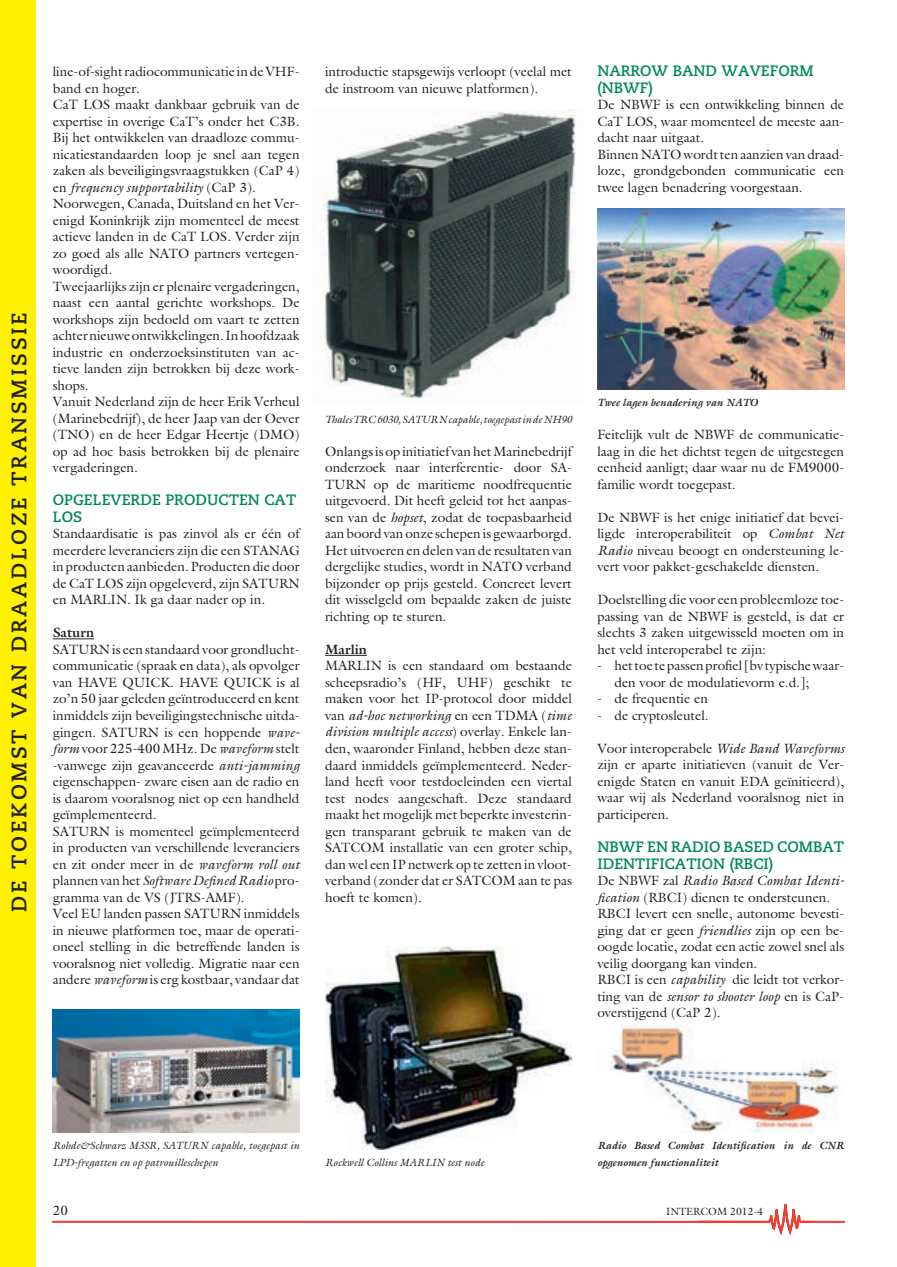
<style>
.page{position:relative;width:897px;height:1267px;background:#fff}
.page>*{position:absolute;margin:0;border:0;box-sizing:border-box;transform-origin:0 0}
.t1{font:700 21px "Caecilia";letter-spacing:.13em;color:#231f20}
.t2{font:700 15px/16.5px "Caecilia";color:#008a52}
.t3{font:13.5px/16.5px "Galliard Std";color:#231f20}
.t4{font:italic 10.5px/16.5px "Galliard Std";color:#231f20}
.t5{font:italic 700 10.5px/16.5px "Galliard Std";color:#231f20}
.t6{font:10.5px "Galliard Std";color:#231f20}
.s1{font-style:italic}
.s2{font-weight:700}
</style>
<div class="page">
<svg style="left:53px;top:1204px;width:791px;height:30px"></svg>
<div style="left:0;top:0;width:36px;height:1266px;background:#fff101"></div>
<hr style="left:325px;top:655px;width:42px;height:1px;background:#231f20">
<hr style="left:53px;top:638px;width:41px;height:1px;background:#231f20">
<img style="left:53px;top:1009px;width:246px;height:123px">
<img style="left:312px;top:109px;width:264px;height:290px">
<img style="left:325px;top:946px;width:246px;height:203px">
<img style="left:597px;top:208px;width:247px;height:182px">
<img style="left:597px;top:1024px;width:242px;height:109px">
<h1 class="t1" style="left:7px;top:912px;width:601px;rotate:-90deg">DE TOEKOMST VAN DRAADLOZE TRANSMISSIE</h1>
<p class="t3" style="left:53px;top:63px;width:248px">line-of-sight radiocommunicatie in de VHF&shy;band en hoger.<br>CaT LOS maakt dankbaar gebruik van de expertise in overige CaT’s onder het C3B.<br>Bij het ontwikkelen van draadloze commu&shy;nicatiestandaarden loop je snel aan tegen zaken als beveiligingsvraagstukken (CaP 4) en <span class="s1">frequency supportability</span> (CaP 3).<br>Noorwegen, Canada, Duitsland en het Ver&shy;enigd Koninkrijk zijn momenteel de meest actieve landen in de CaT LOS. Verder zijn zo goed als alle NATO partners vertegen&shy;woordigd.<br>Tweejaarlijks zijn er plenaire vergaderingen, naast een aantal gerichte workshops. De workshops zijn bedoeld om vaart te zetten achter nieuwe ontwikkelingen. In hoofdzaak industrie en onderzoeksinstituten van ac&shy;tieve landen zijn betrokken bij deze work&shy;shops.<br>Vanuit Nederland zijn de heer Erik Verheul (Marinebedrijf), de heer Jaap van der Oever (TNO) en de heer Edgar Heertje (DMO) op ad hoc basis betrokken bij de plenaire vergaderingen.</p>
<p class="t2" style="left:53px;top:492px;width:245px">OPGELEVERDE PRODUCTEN CAT<br>LOS</p>
<p class="t3" style="left:53px;top:525px;width:248px;text-align:justify">Standaardisatie is pas zinvol als er één of meerdere leveranciers zijn die een STANAG in producten aanbieden. Producten die door de CaT LOS zijn opgeleverd, zijn SATURN en MARLIN. Ik ga daar nader op in.</p>
<p class="t3" style="left:53px;top:624px;width:249px"><span class="s2">Saturn<br></span>SATURN is een standaard voor grondlucht&shy;communicatie (spraak en data), als opvolger van HAVE QUICK. HAVE QUICK is al zo’n 50 jaar geleden geïntroduceerd en kent inmiddels zijn beveiligingstechnische uitda&shy;gingen. SATURN is een hoppende <span class="s1">wave&shy;form</span> voor 225-400 MHz. De <span class="s1">waveform</span> stelt -vanwege zijn geavanceerde <span class="s1">anti-jamming </span>eigenschappen- zware eisen aan de radio en is daarom vooralsnog niet op een handheld geïmplementeerd.<br>SATURN is momenteel geïmplementeerd in producten van verschillende leveranciers en zit onder meer in de <span class="s1">waveform roll out </span>plannen van het <span class="s1">Software Defined Radio</span> pro&shy;gramma van de VS (JTRS-AMF).<br>Veel EU landen passen SATURN inmiddels in nieuwe platformen toe, maar de operati&shy;oneel stelling in die betreffende landen is vooralsnog niet volledig. Migratie naar een andere <span class="s1">waveform</span> is erg kostbaar, vandaar dat</p>
<p class="t3" style="left:325px;top:63px;width:248px">introductie stapsgewijs verloopt (veelal met de instroom van nieuwe platformen).</p>
<p class="t2" style="left:597px;top:63px;width:218px">NARROW BAND WAVEFORM (NBWF)</p>
<p class="t3" style="left:597px;top:96px;width:248px">De NBWF is een ontwikkeling binnen de CaT LOS, waar momenteel de meeste aan&shy;dacht naar uitgaat.<br>Binnen NATO wordt ten aanzien van draad&shy;loze, grondgebonden communicatie een twee lagen benadering voorgestaan.</p>
<p class="t4" style="left:325px;top:411px;width:248px">Thales TRC 6030, SATURN capable, toegepast in de NH90</p>
<p class="t3" style="left:325px;top:443px;width:248px;text-align:justify">Onlangs is op initiatief van het Marinebedrijf onderzoek naar interferentie- door SA-TURN op de maritieme noodfrequentie uitgevoerd. Dit heeft geleid tot het aanpas&shy;sen van de <span class="s1">hopset</span>, zodat de toepasbaarheid aan boord van onze schepen is gewaarborgd.<br>Het uitvoeren en delen van de resultaten van dergelijke studies, wordt in NATO verband bijzonder op prijs gesteld. Concreet levert dit wisselgeld om bepaalde zaken de juiste richting op te sturen.</p>
<p class="t3" style="left:325px;top:641px;width:248px"><span class="s2">Marlin<br></span>MARLIN is een standaard om bestaande scheepsradio’s (HF, UHF) geschikt te maken voor het IP-protocol door middel van <span class="s1">ad-hoc networking</span> en een TDMA (<span class="s1">time division multiple access</span>) overlay. Enkele lan&shy;den, waaronder Finland, hebben deze stan&shy;daard inmiddels geïmplementeerd. Neder&shy;land heeft voor testdoeleinden een viertal test nodes aangeschaft. Deze standaard maakt het mogelijk met beperkte investerin&shy;gen transparant gebruik te maken van de SATCOM installatie van een groter schip, dan wel een IP netwerk op te zetten in vloot&shy;verband (zonder dat er SATCOM aan te pas hoeft te komen).</p>
<p class="t5" style="left:597px;top:394px;width:162px">Twee lagen benadering van NATO</p>
<p class="t3" style="left:597px;top:426px;width:248px;text-align:justify">Feitelijk vult de NBWF de communicatie&shy;laag in die het dichtst tegen de uitgestegen eenheid aanligt; daar waar nu de FM9000- familie wordt toegepast.</p>
<p class="t3" style="left:597px;top:509px;width:248px;text-align:justify">De NBWF is het enige initiatief dat bevei&shy;ligde interoperabiliteit op <span class="s1">Combat Net Radio</span> niveau beoogt en ondersteuning le&shy;vert voor pakket-geschakelde diensten.</p>
<p class="t3" style="left:597px;top:591px;width:248px;text-align:justify">Doelstelling die voor een probleemloze toe&shy;passing van de NBWF is gesteld, is dat er slechts 3 zaken uitgewisseld moeten om in het veld interoperabel te zijn:</p>
<p class="t3" style="left:614px;top:657px;width:231px;text-indent:-17px">- het toe te passen profiel [bv typische waar&shy;den voor de modulatievorm e.d.];</p>
<p class="t3" style="left:597px;top:690px;width:112px">- de frequentie en</p>
<p class="t3" style="left:597px;top:707px;width:113px">- de cryptosleutel.</p>
<p class="t3" style="left:597px;top:740px;width:248px;text-align:justify">Voor interoperabele <span class="s1">Wide Band Waveforms </span>zijn er aparte initiatieven (vanuit de Ver&shy;enigde Staten en vanuit EDA geïnitieerd), waar wij als Nederland vooralsnog niet in participeren.</p>
<p class="t2" style="left:597px;top:838px;width:227px">NBWF EN RADIO BASED COMBAT<br>IDEN</p>
<p class="t2" style="left:635px;top:855px;width:140px">TIFICATION (RBCI)</p>
<p class="t3" style="left:597px;top:872px;width:249px">De NBWF zal <span class="s1">Radio Based Combat Identi&shy;fication</span> (RBCI) dienen te ondersteunen.<br>RBCI levert een snelle, autonome bevesti&shy;ging dat er geen <span class="s1">friendlies</span> zijn op een be&shy;oogde locatie, zodat een actie zowel snel als veilig doorgang kan vinden.<br>RBCI is een <span class="s1">capability</span> die leidt tot verkor&shy;ting van de <span class="s1">sensor to shooter loop</span> en is CaP&shy;overstijgend (CaP 2).</p>
<p class="t4" style="left:53px;top:1137px;width:248px">Rohde&amp;Schwarz M3SR, SATURN capable, toegepast in<br>LPD-fregatten en op patrouilleschepen</p>
<p class="t4" style="left:325px;top:1153px;width:161px">Rockwell Collins MARLIN test node</p>
<p class="t5" style="left:597px;top:1137px;width:248px">Radio Based Combat Identification in de CNR opgenomen functionaliteit</p>
<p class="t3" style="left:53px;top:1202px;width:17px">20</p>
<p class="t6" style="left:666px;top:1205px;width:99px">INTERCOM 2012-4</p>
</div>
